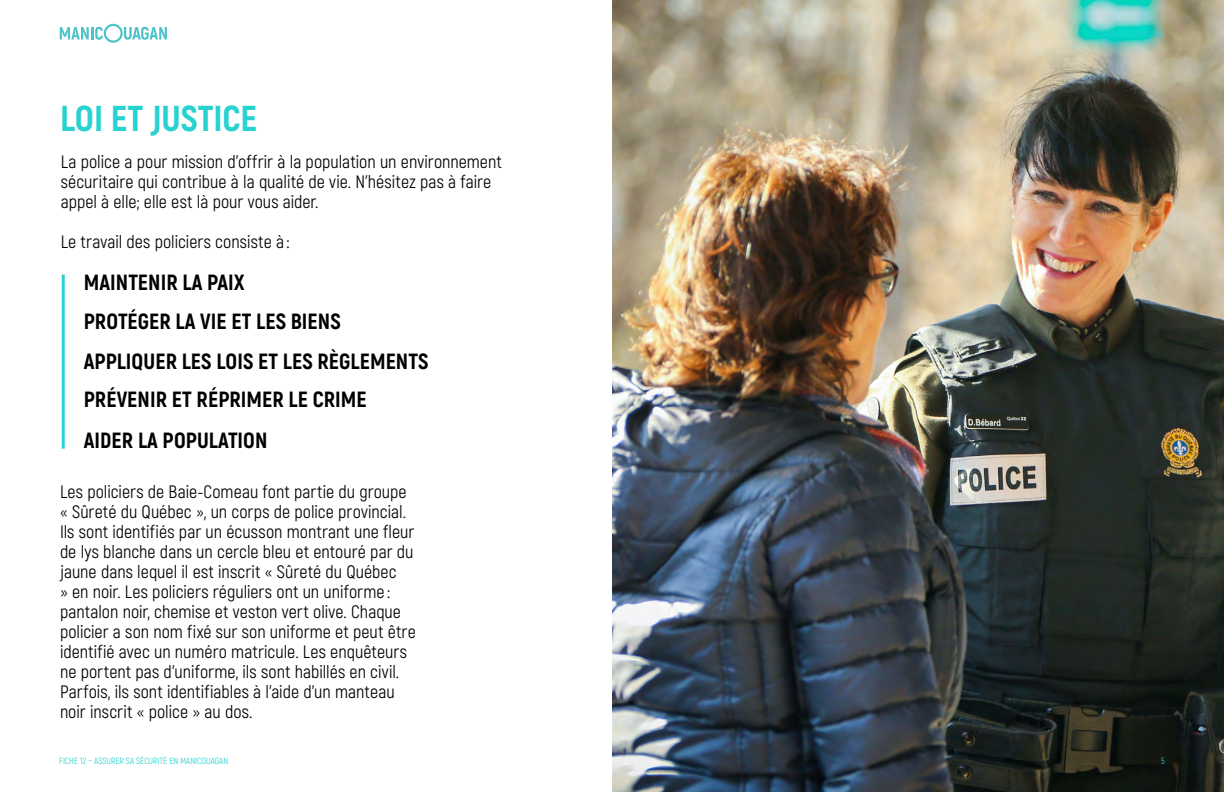
<style>
.page{position:relative;width:1224px;height:792px;background:#fff}
.page>*{position:absolute;margin:0;border:0;box-sizing:border-box;transform-origin:0 0}
.t1{font:800 36px "Akrobat";color:#28d2d1}
.t2{font:800 22px/38.9px "Akrobat";letter-spacing:.005em;color:#000}
.t3{font:18px/20px "Akrobat";color:#000}
.t4{font:9px "Akrobat";color:#28d2d1}
</style>
<div class="page">
<svg style="left:60px;top:24px;width:107px;height:19px"></svg>
<hr style="left:62px;top:275px;width:3px;height:174px;background:#28d2d1">
<img style="left:612px;top:0;width:612px;height:792px">
<h1 class="t1" style="left:60px;top:95px;width:199px">LOI ET JUSTICE</h1>
<p class="t3" style="left:61px;top:152px;width:443px">La police a pour mission d’offrir à la population un environnement sécuritaire qui contribue à la qualité de vie. N’hésitez pas à faire appel à elle; elle est là pour vous aider.</p>
<p class="t3" style="left:61px;top:232px;width:230px">Le travail des policiers consiste à:</p>
<p class="t2" style="left:84px;top:263px;width:346px">MAINTENIR LA PAIX<br>PROTÉGER LA VIE ET LES BIENS<br>APPLIQUER LES LOIS ET LES RÈGLEMENTS<br>PRÉVENIR ET RÉPRIMER LE CRIME</p>
<p class="t2" style="left:84px;top:420px;width:185px">AIDER LA POPULATION</p>
<p class="t3" style="left:60px;top:482px;width:357px">Les policiers de Baie-Comeau font partie du groupe « Sûreté du Québec », un corps de police provincial.<br>Ils sont identifiés par un écusson montrant une fleur de lys blanche dans un cercle bleu et entouré par du jaune dans lequel il est inscrit « Sûreté du Québec<br>» en noir. Les policiers réguliers ont un uniforme: pantalon noir, chemise et veston vert olive. Chaque policier a son nom fixé sur son uniforme et peut être identifié avec un numéro matricule. Les enquêteurs ne portent pas d’uniforme, ils sont habillés en civil.<br>Parfois, ils sont identifiables à l’aide d’un manteau noir inscrit « police » au dos.</p>
<p class="t4" style="left:59px;top:756px;width:170px">FICHE 12 – ASSURER SA SÉCURITÉ EN MANICOUAGAN</p>
<p class="t4" style="left:1101px;top:29px;width:65px">TROUSSE D’ACCUEIL</p>
<p class="t4" style="left:1161px;top:756px;width:5px">5</p>
</div>
